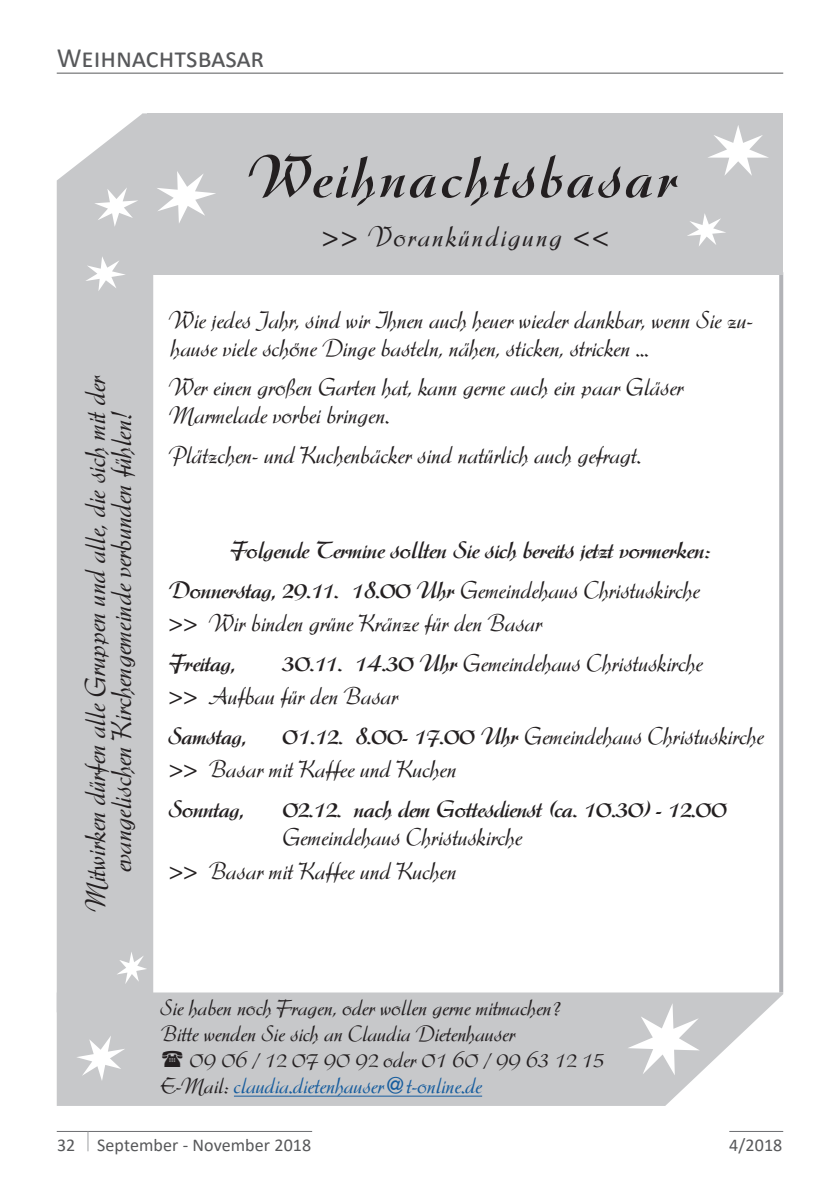
<style>
.page{position:relative;width:840px;height:1191px;background:#fff}
.page>*{position:absolute;margin:0;border:0;box-sizing:border-box;transform-origin:0 0}
.t1{font:700 60px "Arktis";letter-spacing:.075em;color:#231f20}
.t2{font:28px/26px "Arktis Normal";color:#231f20;text-align:center}
.t3{font:28px "Arktis Normal";letter-spacing:.075em;color:#231f20}
.t4{font:28px "Calibri";color:#57585a}
.t5{font:24px/33.6px "Arktis Normal";color:#231f20}
.t6{font:700 24px "Arktis";color:#231f20}
.t7{font:22px/26px "Arktis Normal";color:#231f20}
.t8{font:18px "Calibri";letter-spacing:.005em;color:#57585a}
.s1{font-family:"Arktis";font-weight:700}
.s2{color:#175d9e}
</style>
<div class="page">
<hr style="left:57px;top:1131px;width:255px;height:1px;background:#6c6d70">
<hr style="left:729px;top:1131px;width:53px;height:1px;background:#6c6d70">
<svg style="left:88px;top:1131px;width:1px;height:20px"></svg>
<svg style="left:779px;top:275px;width:3px;height:717px;background:#b7b8bc"></svg>
<hr style="left:57px;top:73px;width:725px;height:1px;background:#57585a">
<svg style="left:57px;top:992px;width:725px;height:114px;background:#cbcdce"></svg>
<div style="left:147px;top:113px;width:635px;height:162px;background:#c7c8ca"></div>
<div style="left:57px;top:113px;width:96px;height:899px;background:#c7c8ca"></div>
<hr style="left:234px;top:1095px;width:248px;height:1px;background:#175d9e">
<svg style="left:157px;top:171px;width:59px;height:52px"></svg>
<svg style="left:85px;top:256px;width:41px;height:35px"></svg>
<svg style="left:94px;top:187px;width:44px;height:40px"></svg>
<svg style="left:687px;top:213px;width:38px;height:33px"></svg>
<svg style="left:76px;top:1035px;width:49px;height:46px"></svg>
<svg style="left:116px;top:951px;width:31px;height:33px"></svg>
<svg style="left:627px;top:1003px;width:72px;height:72px"></svg>
<svg style="left:708px;top:125px;width:60px;height:51px"></svg>
<svg style="left:162px;top:1050px;width:20px;height:17px"></svg>
<p class="t4" style="left:57px;top:38px;width:209px">Weihnachtsbasar</p>
<p class="t2" style="left:82px;top:911px;width:537px;rotate:-90deg">Mitwirken dürfen alle Gruppen und alle, die sich mit der evangelischen Kirchengemeinde verbunden fühlen!</p>
<h1 class="t1" style="left:250px;top:142px;width:428px">Weihnachtsbasar</h1>
<p class="t3" style="left:321px;top:221px;width:289px">&gt;&gt; Vorankündigung &lt;&lt;</p>
<p class="t5" style="left:169px;top:305px;width:585px;line-height:28px">Wie jedes Jahr, sind wir Ihnen auch heuer wieder dankbar, wenn Sie zu&shy;hause viele schöne Dinge basteln, nähen, sticken, stricken ...</p>
<p class="t5" style="left:169px;top:373px;width:515px;line-height:28px">Wer einen großen Garten hat, kann gerne auch ein paar Gläser<br>Marmelade vorbei bringen.</p>
<p class="t5" style="left:169px;top:437px;width:473px">Plätzchen- und Kuchenbäcker sind natürlich auch gefragt.</p>
<p class="t6" style="left:231px;top:536px;width:480px">Folgende Termine sollten Sie sich bereits jetzt vormerken:</p>
<p class="t5" style="left:168px;top:572px;width:532px"><span class="s1">Donnerstag, 29.11. 18.00 Uhr</span> Gemeindehaus Christuskirche &gt;&gt; Wir binden grüne Kränze für den Basar</p>
<p class="t6" style="left:169px;top:649px;width:68px">Freitag,</p>
<p class="t5" style="left:168px;top:645px;width:535px;text-indent:114px"><span class="s1">30.11. 14.30 Uhr</span> Gemeindehaus Christuskirche &gt;&gt; Aufbau für den Basar</p>
<p class="t6" style="left:168px;top:722px;width:80px">Samstag,</p>
<p class="t5" style="left:168px;top:718px;width:596px;text-indent:114px"><span class="s1">01.12. 8.00- 17.00 Uhr</span> Gemeindehaus Christuskirche &gt;&gt; Basar mit Kaffee und Kuchen</p>
<p class="t6" style="left:168px;top:795px;width:77px">Sonntag,</p>
<p class="t6" style="left:282px;top:795px;width:445px">02.12. nach dem Gottesdienst (ca. 10.30) - 12.00</p>
<p class="t5" style="left:168px;top:819px;width:355px;text-indent:114px">Gemeindehaus Christuskirche &gt;&gt; Basar mit Kaffee und Kuchen</p>
<p class="t7" style="left:160px;top:994px;width:401px">Sie haben noch Fragen, oder wollen gerne mitmachen?<br>Bitte wenden Sie sich an Claudia Dietenhauser</p>
<p class="t7" style="left:160px;top:1046px;width:445px;text-indent:29px">09 06 / 12 07 90 92 oder 01 60 / 99 63 12 15<br>E-Mail: <span class="s2">claudia.dietenhauser@t-online.de</span></p>
<p class="t8" style="left:57px;top:1132px;width:255px">32 September - November 2018</p>
<p class="t8" style="left:728px;top:1132px;width:55px">4/2018</p>
</div>
